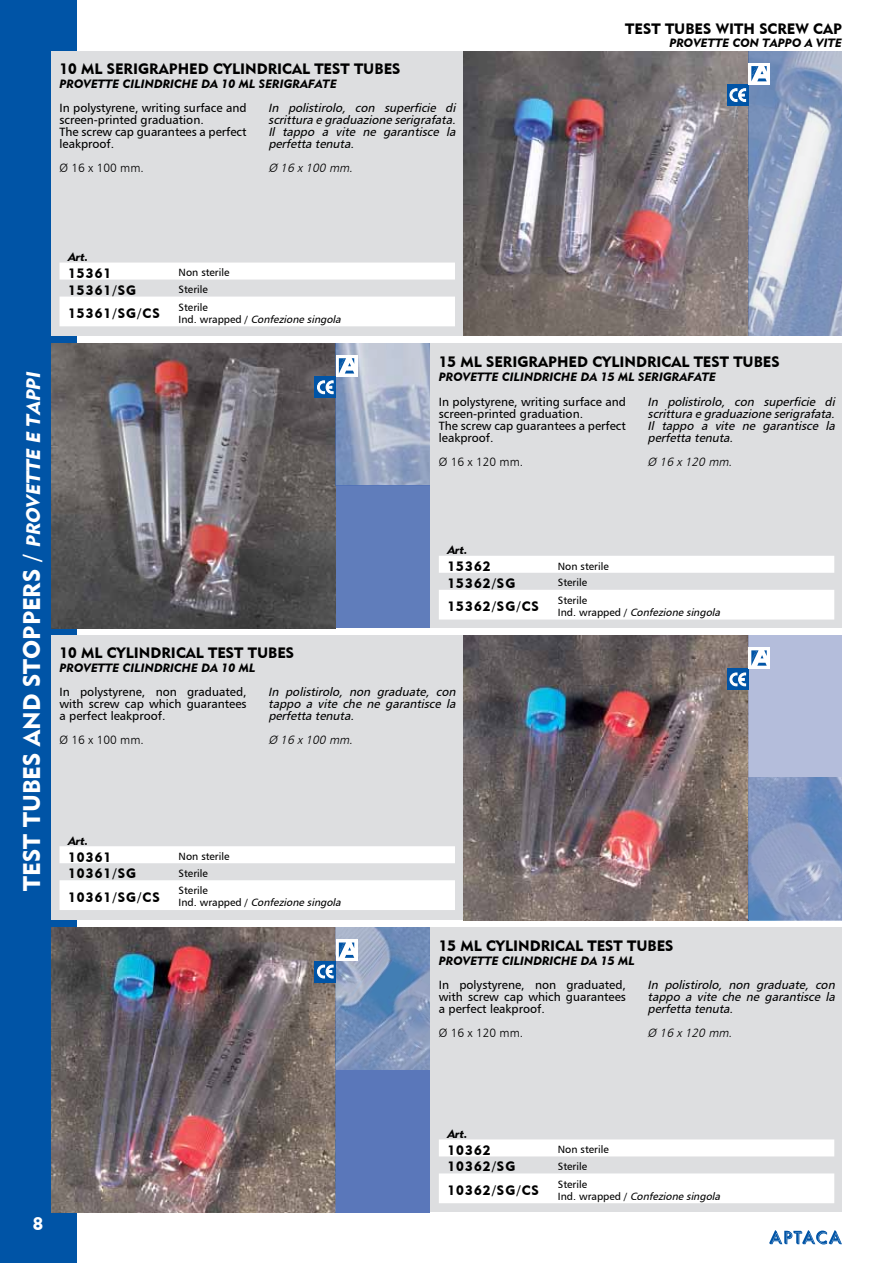
<style>
.page{position:relative;width:893px;height:1263px;background:#fff}
.page>*{position:absolute;margin:0;border:0;box-sizing:border-box;transform-origin:0 0}
.t1{font:24px "Geometric 415 BT Black A";color:#fff}
.t2{font:18px "Geometric 415 BT Black A";color:#fff}
.t3{font:15px "Geometric 415 BT Black A";color:#000}
.t4{font:13.5px "Geometric 415 BT Black A";letter-spacing:.08em;color:#000}
.t5{font:italic 12px/12px "Humanist 777 BT Roman B";color:#000;text-align:justify}
.t6{font:12px/12px "Humanist 777 BT Roman B";color:#000}
.t7{font:12px "Geometric 415 BT Black Italic A";color:#000}
.t8{font:italic 12px "Humanist 777 BT Light B";color:#000}
.t9{font:12px "Humanist 777 BT Light B";color:#000}
.t10{font:10.5px/12px "Humanist 777 BT Roman B";color:#000}
.s1{font-style:italic;font-size:19.5px}
.s2{font-style:italic}
</style>
<div class="page">
<div style="left:0;top:0;width:76px;height:1263px;background:#0054a6"></div>
<svg style="left:769px;top:1230px;width:73px;height:14px"></svg>
<div style="left:51px;top:51px;width:791px;height:285px;background:#dddee0"></div>
<div style="left:51px;top:343px;width:791px;height:285px;background:#dddee0"></div>
<div style="left:51px;top:635px;width:791px;height:285px;background:#dddee0"></div>
<div style="left:51px;top:927px;width:791px;height:285px;background:#dddee0"></div>
<img style="left:463px;top:51px;width:267px;height:285px">
<img style="left:51px;top:343px;width:266px;height:285px">
<img style="left:463px;top:635px;width:267px;height:285px">
<img style="left:51px;top:927px;width:266px;height:285px">
<svg style="left:60px;top:263px;width:395px;height:63px"></svg>
<svg style="left:60px;top:846px;width:395px;height:64px"></svg>
<svg style="left:439px;top:556px;width:395px;height:63px"></svg>
<svg style="left:439px;top:1139px;width:395px;height:64px"></svg>
<div style="left:727px;top:84px;width:21px;height:22px;background:#0054a6"></div>
<svg style="left:730px;top:51px;width:112px;height:285px;background:#95a2bb"></svg>
<div style="left:727px;top:669px;width:21px;height:21px;background:#0054a6"></div>
<svg style="left:730px;top:635px;width:112px;height:285px;background:#97a2be"></svg>
<div style="left:315px;top:377px;width:21px;height:21px;background:#0054a6"></div>
<svg style="left:317px;top:343px;width:112px;height:285px;background:#7b8cb0"></svg>
<div style="left:315px;top:961px;width:21px;height:21px;background:#0054a6"></div>
<svg style="left:317px;top:927px;width:112px;height:285px;background:#7186af"></svg>
<p class="t3" style="left:60px;top:60px;width:342px">10 ML SERIGRAPHED CYLINDRICAL TEST TUBES</p>
<p class="t5" style="left:268px;top:102px;width:192px">In polistirolo, con superficie di scrittura e graduazione serigrafata.<br>Il tappo a vite ne garantisce la perfetta tenuta.</p>
<p class="t8" style="left:268px;top:161px;width:89px">Ø 16 x100 mm.</p>
<p class="t7" style="left:60px;top:77px;width:279px">PROVETTE CILINDRICHE DA 10 ML SERIGRAFATE</p>
<p class="t6" style="left:60px;top:102px;width:189px">In polystyrene, writing surface and screen-printed graduation.<br>The screw cap guarantees a perfect leakproof.</p>
<p class="t9" style="left:60px;top:161px;width:86px">Ø 16 x 100 mm.</p>
<p class="t3" style="left:625px;top:19px;width:218px">TEST TUBES WITH SCREW CAP</p>
<p class="t7" style="left:669px;top:35px;width:174px">PROVETTE CON TAPPO A VITE</p>
<h1 class="t1" style="left:17px;top:890px;width:523px;rotate:-90deg">TEST TUBES AND STOPPERS / <span class="s1">PROVETTE E TAPPI</span></h1>
<p class="t7" style="left:68px;top:250px;width:22px">Art.</p>
<p class="t4" style="left:68px;top:265px;width:45px">15361</p>
<p class="t10" style="left:179px;top:267px;width:52px">Non sterile</p>
<p class="t4" style="left:68px;top:282px;width:70px">15361/SG</p>
<p class="t10" style="left:179px;top:283px;width:31px">Sterile</p>
<p class="t4" style="left:68px;top:305px;width:93px">15361/SG/CS</p>
<p class="t10" style="left:179px;top:301px;width:166px">Sterile<br>I n d . w r a p p e d / <span class="s2">Confezione singola</span></p>
<p class="t3" style="left:439px;top:353px;width:342px">15 ML SERIGRAPHED CYLINDRICAL TEST TUBES</p>
<p class="t5" style="left:648px;top:395px;width:192px">In polistirolo, con superficie di scrittura e graduazione serigrafata.<br>Il tappo a vite ne garantisce la perfetta tenuta.</p>
<p class="t8" style="left:648px;top:454px;width:89px">Ø 16 x120 mm.</p>
<p class="t7" style="left:439px;top:370px;width:279px">PROVETTE CILINDRICHE DA 15 ML SERIGRAFATE</p>
<p class="t6" style="left:439px;top:395px;width:189px">In polystyrene, writing surface and screen-printed graduation.<br>The screw cap guarantees a perfect leakproof.</p>
<p class="t9" style="left:439px;top:454px;width:86px">Ø 16 x 120 mm.</p>
<p class="t7" style="left:447px;top:543px;width:22px">Art.</p>
<p class="t4" style="left:447px;top:558px;width:45px">15362</p>
<p class="t10" style="left:558px;top:560px;width:52px">Non sterile</p>
<p class="t4" style="left:447px;top:575px;width:70px">15362/SG</p>
<p class="t10" style="left:558px;top:576px;width:31px">Sterile</p>
<p class="t4" style="left:447px;top:598px;width:93px">15362/SG/CS</p>
<p class="t10" style="left:558px;top:594px;width:166px">Sterile<br>I n d . w r a p p e d / <span class="s2">Confezione singola</span></p>
<p class="t3" style="left:60px;top:643px;width:236px">10 ML CYLINDRICAL TEST TUBES</p>
<p class="t5" style="left:268px;top:686px;width:192px">In polistirolo, non graduate, con tappo a vite che ne garantisce la perfetta tenuta.</p>
<p class="t8" style="left:268px;top:733px;width:89px">Ø 16 x100 mm.</p>
<p class="t7" style="left:60px;top:660px;width:197px">PROVETTE CILINDRICHE DA 10 ML</p>
<p class="t6" style="left:60px;top:686px;width:189px;text-align:justify">In polystyrene, non graduated, with screw cap which guarantees a perfect leakproof.</p>
<p class="t9" style="left:60px;top:733px;width:86px">Ø 16 x 100 mm.</p>
<p class="t7" style="left:68px;top:833px;width:22px">Art.</p>
<p class="t4" style="left:68px;top:848px;width:45px">10361</p>
<p class="t10" style="left:179px;top:850px;width:52px">Non sterile</p>
<p class="t4" style="left:68px;top:865px;width:70px">10361/SG</p>
<p class="t10" style="left:179px;top:867px;width:31px">Sterile</p>
<p class="t4" style="left:68px;top:889px;width:93px">10361/SG/CS</p>
<p class="t10" style="left:179px;top:884px;width:166px">Sterile<br>I n d . w r a p p e d / <span class="s2">Confezione singola</span></p>
<p class="t3" style="left:439px;top:936px;width:236px">15 ML CYLINDRICAL TEST TUBES</p>
<p class="t5" style="left:648px;top:979px;width:192px">In polistirolo, non graduate, con tappo a vite che ne garantisce la perfetta tenuta.</p>
<p class="t8" style="left:648px;top:1026px;width:89px">Ø 16 x120 mm.</p>
<p class="t7" style="left:439px;top:953px;width:197px">PROVETTE CILINDRICHE DA 15 ML</p>
<p class="t6" style="left:439px;top:979px;width:189px;text-align:justify">In polystyrene, non graduated, with screw cap which guarantees a perfect leakproof.</p>
<p class="t9" style="left:439px;top:1026px;width:86px">Ø 16 x 120 mm.</p>
<h2 class="t2" style="left:33px;top:1212px;width:12px">8</h2>
<p class="t7" style="left:447px;top:1126px;width:22px">Art.</p>
<p class="t4" style="left:447px;top:1142px;width:45px">10362</p>
<p class="t10" style="left:558px;top:1143px;width:52px">Non sterile</p>
<p class="t4" style="left:447px;top:1158px;width:70px">10362/SG</p>
<p class="t10" style="left:558px;top:1160px;width:31px">Sterile</p>
<p class="t4" style="left:447px;top:1182px;width:93px">10362/SG/CS</p>
<p class="t10" style="left:558px;top:1178px;width:166px">Sterile<br>I n d . w r a p p e d / <span class="s2">Confezione singola</span></p>
</div>
